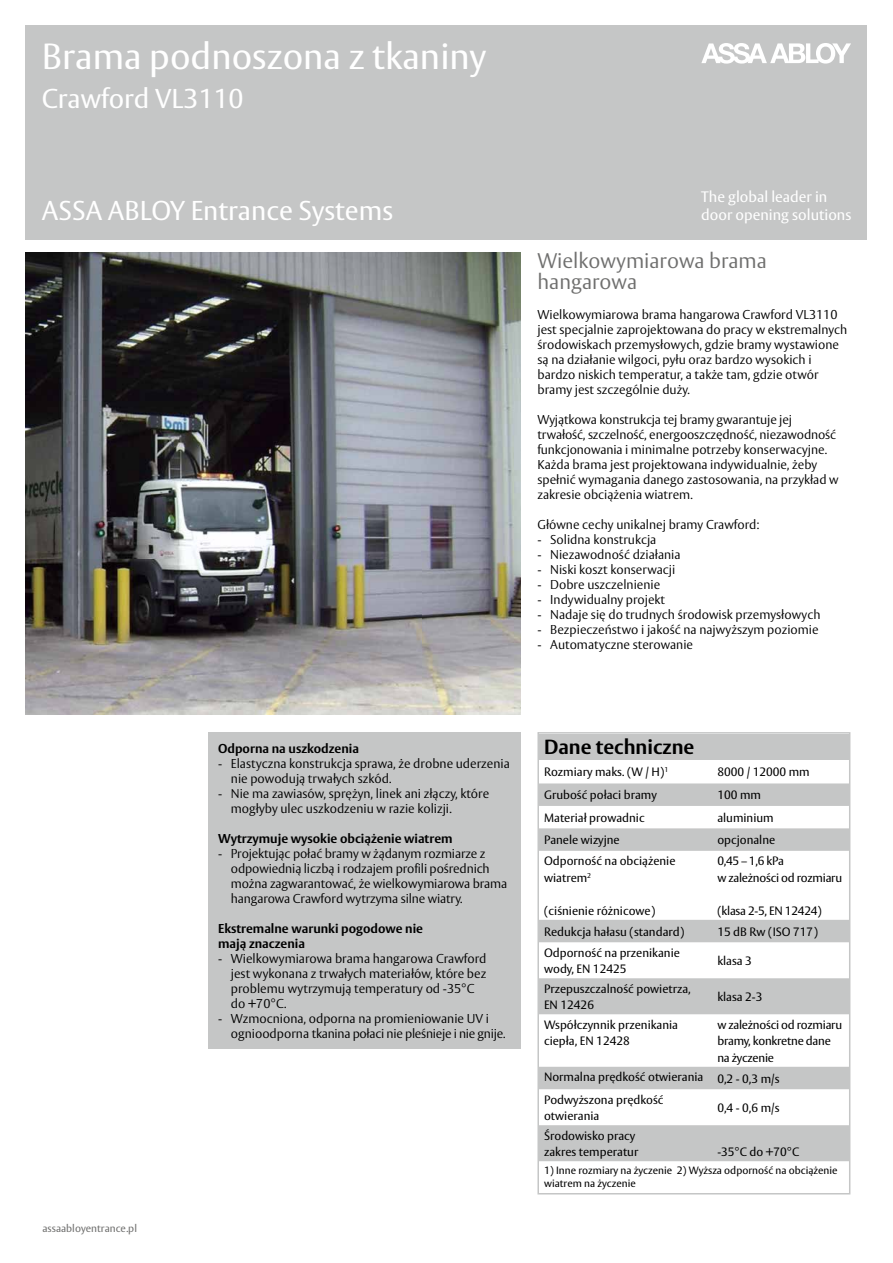
<style>
.page{position:relative;width:893px;height:1263px;background:#fff}
.page>*{position:absolute;margin:0;border:0;box-sizing:border-box;transform-origin:0 0}
.t1{font:36px "ASSA Vesta";color:#fff}
.t2{font:27px "ASSA Vesta";color:#fff}
.t3{font:300 21px/21px "ASSA Vesta";color:#6f6f6e}
.t4{font:700 20.25px "ASSA Vesta";color:#000}
.t5{font:15px/18px "ASSA Vesta";color:#fff}
.t6{font:300 12.75px/15px "ASSA Vesta";color:#000}
.t7{font:700 12.75px/15px "ASSA Vesta";color:#000}
.t8{font:12px/16.5px "ASSA Vesta";color:#000}
.t9{font:12px/16.5px "ASSA Vesta";letter-spacing:-.02em;color:#000}
.t10{font:10.5px/12.6px "ASSA Vesta";color:#000}
.t11{font:10.5px "ASSA Vesta";color:#6f6f6e}
</style>
<div class="page">
<div style="left:25px;top:25px;width:842px;height:215px;background:#c5c6c6"></div>
<svg style="left:701px;top:43px;width:150px;height:21px"></svg>
<img style="left:25px;top:252px;width:495px;height:462px">
<div style="left:207px;top:732px;width:313px;height:316px;background:#c5c6c6"></div>
<svg style="left:537px;top:732px;width:313px;height:462px"></svg>
<h1 class="t1" style="left:42px;top:35px;width:446px">Brama podnoszona z tkaniny</h1>
<h2 class="t2" style="left:42px;top:82px;width:204px">Crawford VL3110</h2>
<h2 class="t2" style="left:42px;top:194px;width:353px">ASSA ABLOY Entrance Systems</h2>
<p class="t5" style="left:701px;top:189px;width:152px">The global leader in door opening solutions</p>
<p class="t11" style="left:43px;top:1222px;width:96px">assaabloyentrance.pl</p>
<h3 class="t3" style="left:537px;top:251px;width:231px">Wielkowymiarowa brama hangarowa</h3>
<p class="t6" style="left:537px;top:308px;width:311px">Wielkowymiarowa brama hangarowa Crawford VL3110 jest specjalnie zaprojektowana do pracy w ekstremalnych środowiskach przemysłowych, gdzie bramy wystawione są na działanie wilgoci, pyłu oraz bardzo wysokich i bardzo niskich temperatur, a także tam, gdzie otwór bramy jest szczególnie duży.</p>
<p class="t6" style="left:537px;top:413px;width:303px">Wyjątkowa konstrukcja tej bramy gwarantuje jej trwałość, szczelność, energooszczędność, niezawodność funkcjonowania i minimalne potrzeby konserwacyjne.<br>Każda brama jest projektowana indywidualnie, żeby spełnić wymagania danego zastosowania, na przykład w zakresie obciążenia wiatrem.</p>
<p class="t6" style="left:537px;top:518px;width:223px">Główne cechy unikalnej bramy Crawford:</p>
<p class="t6" style="left:537px;top:533px;width:120px">- Solidna konstrukcja</p>
<p class="t6" style="left:537px;top:548px;width:145px">- Niezawodność działania</p>
<p class="t6" style="left:537px;top:563px;width:139px">- Niski koszt konserwacji</p>
<p class="t6" style="left:537px;top:578px;width:124px">- Dobre uszczelnienie</p>
<p class="t6" style="left:537px;top:593px;width:129px">- Indywidualny projekt</p>
<p class="t6" style="left:537px;top:608px;width:284px">- Nadaje się do trudnych środowisk przemysłowych</p>
<p class="t6" style="left:537px;top:623px;width:283px">- Bezpieczeństwo i jakość na najwyższym poziomie</p>
<p class="t6" style="left:537px;top:638px;width:157px">- Automatyczne sterowanie</p>
<p class="t7" style="left:218px;top:741px;width:142px">Odporna na uszkodzenia</p>
<p class="t6" style="left:231px;top:756px;width:280px;text-indent:-13px">- Elastyczna konstrukcja sprawa, że drobne uderzenia nie powodują trwałych szkód.</p>
<p class="t6" style="left:231px;top:786px;width:260px;text-indent:-13px">- Nie ma zawiasów, sprężyn, linek ani złączy, które mogłyby ulec uszkodzeniu w razie kolizji.</p>
<p class="t7" style="left:218px;top:831px;width:236px">Wytrzymuje wysokie obciążenie wiatrem</p>
<p class="t6" style="left:231px;top:846px;width:278px;text-indent:-13px">- Projektując połać bramy w żądanym rozmiarze z odpowiednią liczbą i rodzajem profili pośrednich można zagwarantować, że wielkowymiarowa brama hangarowa Crawford wytrzyma silne wiatry.</p>
<p class="t7" style="left:218px;top:921px;width:206px">Ekstremalne warunki pogodowe nie mają znaczenia</p>
<p class="t6" style="left:231px;top:951px;width:257px;text-indent:-13px">- Wielkowymiarowa brama hangarowa Crawford jest wykonana z trwałych materiałów, które bez problemu wytrzymują temperatury od -35°C do +70°C.</p>
<p class="t6" style="left:231px;top:1011px;width:276px;text-indent:-13px">- Wzmocniona, odporna na promieniowanie UV i ognioodporna tkanina połaci nie pleśnieje i nie gnije.</p>
<h3 class="t4" style="left:544px;top:735px;width:152px">Dane techniczne</h3>
<p class="t8" style="left:544px;top:764px;width:126px">Rozmiary maks. (W / H)<sup>1</sup></p>
<p class="t8" style="left:717px;top:764px;width:94px">8000 / 12000 mm</p>
<p class="t8" style="left:544px;top:787px;width:114px">Grubość połaci bramy</p>
<p class="t8" style="left:717px;top:787px;width:45px">100 mm</p>
<p class="t8" style="left:544px;top:810px;width:102px">Materiał prowadnic</p>
<p class="t8" style="left:717px;top:810px;width:58px">aluminium</p>
<p class="t8" style="left:544px;top:832px;width:77px">Panele wizyjne</p>
<p class="t8" style="left:717px;top:832px;width:59px">opcjonalne</p>
<p class="t8" style="left:544px;top:853px;width:133px">Odporność na obciążenie wiatrem<sup>2</sup></p>
<p class="t8" style="left:544px;top:903px;width:113px">(ciśnienie różnicowe)</p>
<p class="t9" style="left:717px;top:853px;width:126px">0,45 – 1,6 kPa<br>w zależności od rozmiaru</p>
<p class="t9" style="left:717px;top:903px;width:106px">(klasa 2-5, EN 12424)</p>
<p class="t8" style="left:544px;top:924px;width:142px">Redukcja hałasu (standard)</p>
<p class="t8" style="left:717px;top:924px;width:102px">15 dB Rw (ISO 717)</p>
<p class="t8" style="left:544px;top:945px;width:137px">Odporność na przenikanie wody, EN 12425</p>
<p class="t8" style="left:717px;top:953px;width:36px">klasa 3</p>
<p class="t8" style="left:544px;top:981px;width:148px">Przepuszczalność powietrza,<br>EN 12426</p>
<p class="t8" style="left:717px;top:989px;width:47px">klasa 2-3</p>
<p class="t8" style="left:544px;top:1017px;width:136px">Współczynnik przenikania ciepła, EN 12428</p>
<p class="t9" style="left:717px;top:1017px;width:126px">w zależności od rozmiaru bramy, konkretne dane na życzenie</p>
<p class="t8" style="left:544px;top:1066px;width:237px;line-height:22.5px">Normalna prędkość otwierania 0,2 - 0,3 m/s<br>Podwyższona prędkość</p>
<p class="t8" style="left:544px;top:1108px;width:57px">otwierania</p>
<p class="t8" style="left:717px;top:1100px;width:64px">0,4 - 0,6 m/s</p>
<p class="t8" style="left:544px;top:1128px;width:96px">Środowisko pracy zakres temperatur</p>
<p class="t8" style="left:717px;top:1144px;width:83px">-35°C do +70°C</p>
<p class="t10" style="left:544px;top:1165px;width:295px">1) Inne rozmiary na życzenie 2) Wyższa odporność na obciążenie wiatrem na życzenie</p>
</div>
